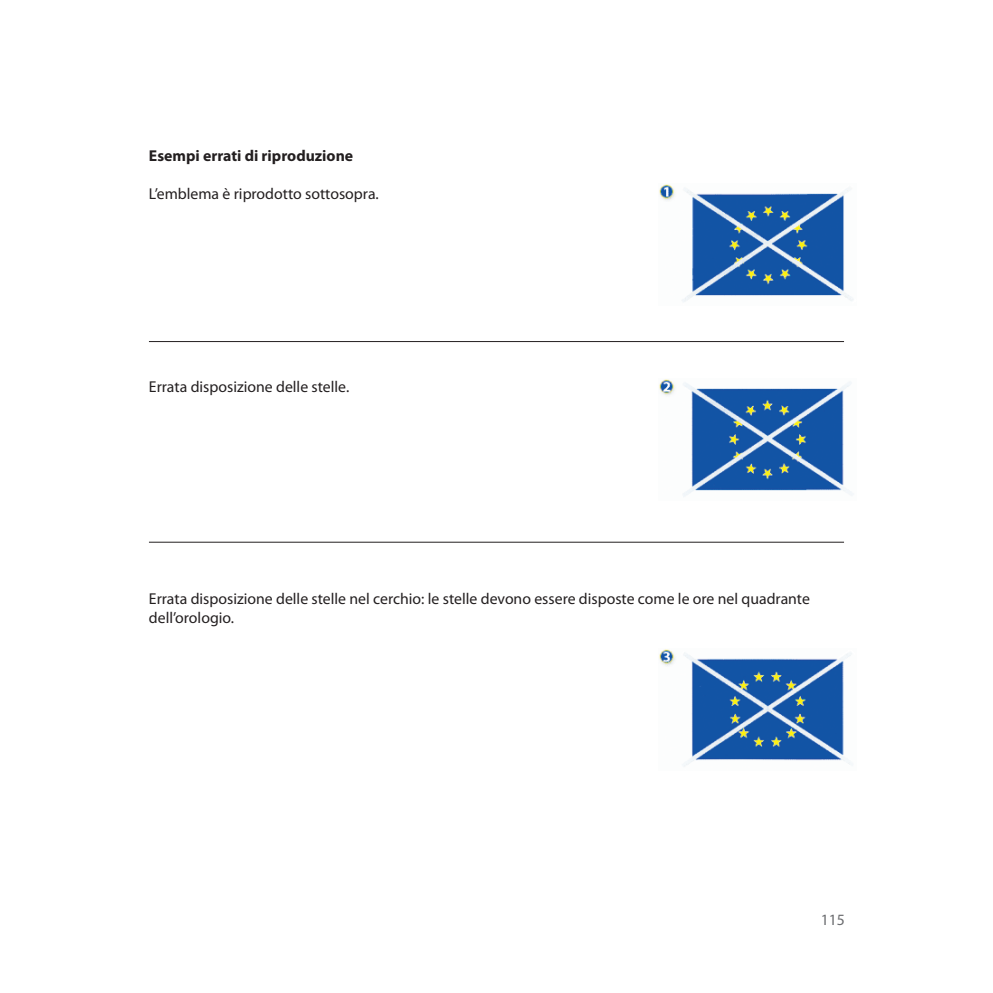
<style>
.page{position:relative;width:993px;height:993px;background:#fff}
.page>*{position:absolute;margin:0;border:0;box-sizing:border-box;transform-origin:0 0}
.t1{font:15.75px/19.2px "Myriad Pro";color:#231f20}
.t2{font:700 15.75px "Myriad Pro";color:#231f20}
.t3{font:15.75px "Myriad Pro";color:#6c6d70}
</style>
<div class="page">
<img style="left:659px;top:184px;width:195px;height:118px">
<img style="left:659px;top:379px;width:194px;height:118px">
<img style="left:659px;top:649px;width:194px;height:118px">
<hr style="left:149px;top:341px;width:694px;height:1px;background:#231f20">
<hr style="left:149px;top:541px;width:694px;height:1px;background:#231f20">
<p class="t2" style="left:149px;top:145px;width:206px">Esempi errati di riproduzione</p>
<p class="t1" style="left:149px;top:184px;width:231px">L’emblema è riprodotto sottosopra.</p>
<p class="t1" style="left:149px;top:376px;width:202px">Errata disposizione delle stelle.</p>
<p class="t1" style="left:149px;top:588px;width:662px">Errata disposizione delle stelle nel cerchio: le stelle devono essere disposte come le ore nel quadrante dell’orologio.</p>
<p class="t3" style="left:820px;top:910px;width:26px">115</p>
</div>
